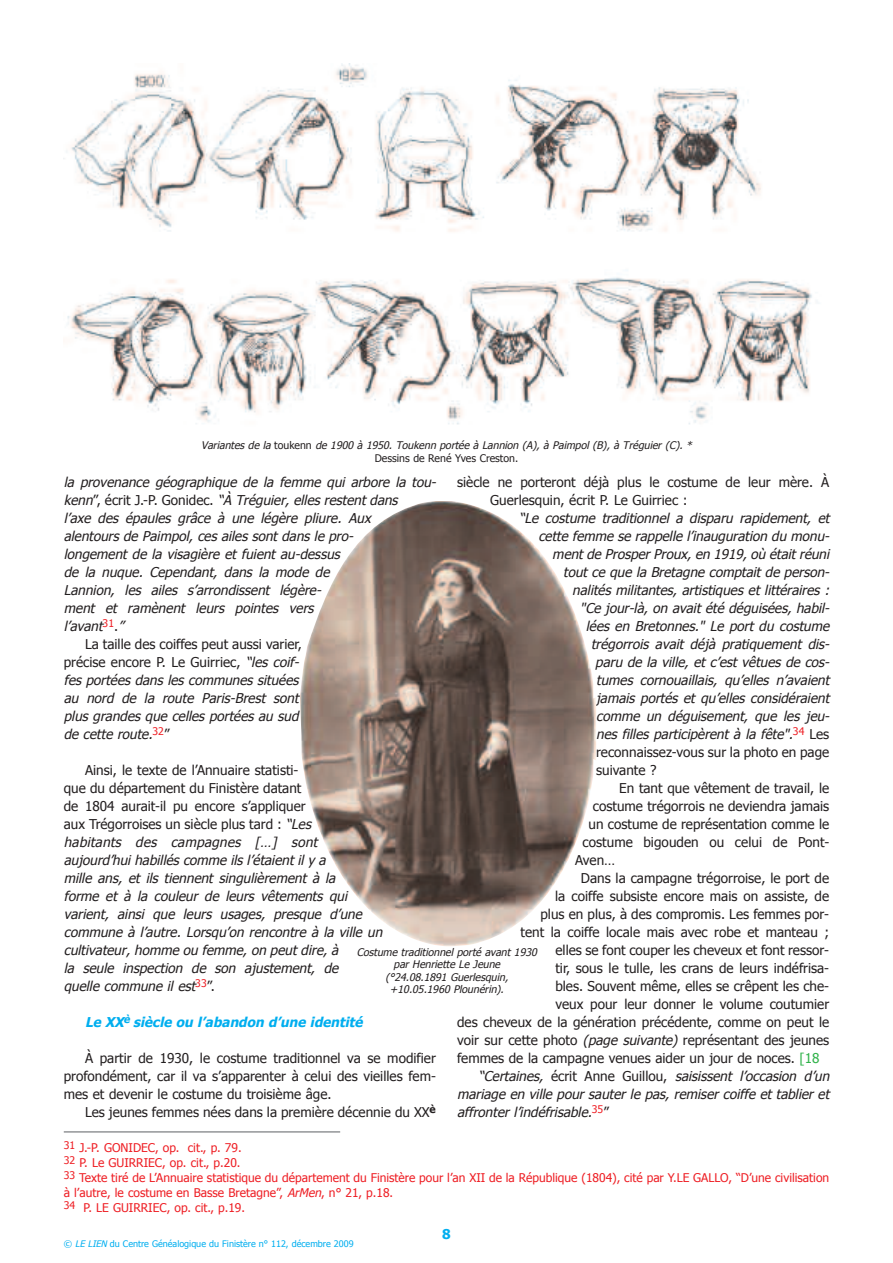
<style>
.page{position:relative;width:893px;height:1263px;background:#fff}
.page>*{position:absolute;margin:0;border:0;box-sizing:border-box;transform-origin:0 0}
.t1{font:italic 13.5px/18px "Tahoma";color:#231f20}
.t2{font:13.5px/18px "Tahoma";color:#231f20;text-align:justify}
.t3{font:italic 700 13.5px "Tahoma";color:#00aeef}
.t4{font:700 13.5px "Tahoma";color:#00aeef}
.t5{font:12px/15px "Tahoma";color:#ee1e24}
.t6{font:italic 10.5px/12.6px "Tahoma";color:#231f20;text-align:center}
.t7{font:9px "Tahoma";color:#00aeef}
.s1{font-style:normal}
.s2{font-style:italic}
.s3{color:#30b24a}
</style>
<div class="page">
<img style="left:66px;top:64px;width:746px;height:361px">
<img style="left:300px;top:501px;width:296px;height:445px">
<hr style="left:64px;top:1131px;width:276px;height:2px;background:#939598">
<p class="t6" style="left:201px;top:439px;width:495px">Variantes de la <span class="s1">t o u k e n n</span> de 1900 à 1950. Toukenn portée à Lannion (A), à Paimpol (B), à Tréguier (C). *<br><span class="s1">Dessins de René Yves Creston.</span></p>
<p class="t2" style="left:490px;top:472px;width:341px;text-indent:-33px">siècle ne porteront déjà plus le costume de leur mère. À<br>Guerlesquin, écrit P. Le Guirriec :</p>
<p class="t1" style="left:519px;top:508px;width:315px">“Le costume traditionnel a disparu rapidement, et</p>
<p class="t1" style="left:538px;top:526px;width:296px">cette femme se rappelle l’inauguration du monu-</p>
<p class="t1" style="left:552px;top:544px;width:282px">mentde ProsperProux,en 1919,où étaitréuni</p>
<p class="t1" style="left:563px;top:562px;width:271px">tout ce que la Bretagne comptait de person-</p>
<p class="t1" style="left:572px;top:580px;width:262px">nalités militantes, artistiques et littéraires :</p>
<p class="t1" style="left:580px;top:598px;width:254px">"Ce jour-là, on avait été déguisées, habil-</p>
<p class="t1" style="left:586px;top:616px;width:248px">lées en Bretonnes." Le port du costume</p>
<p class="t1" style="left:591px;top:634px;width:243px">trégorrois avait déjà pratiquement dis-</p>
<p class="t1" style="left:595px;top:652px;width:239px">paru de la ville, et c’est vêtues de cos-</p>
<p class="t1" style="left:596px;top:670px;width:238px">tumes cornouaillais, qu’elles n’avaient</p>
<p class="t1" style="left:596px;top:688px;width:238px">jamais portés et qu’elles considéraient</p>
<p class="t1" style="left:596px;top:706px;width:238px">comme un déguisement, que les jeu-</p>
<p class="t1" style="left:596px;top:724px;width:234px">nes filles participèrent à la fête".<sup>3</sup> <sup>4</sup> <span class="s1">L e s</span></p>
<p class="t2" style="left:596px;top:742px;width:235px">reconnaissez-vous sur la photo en page</p>
<p class="t2" style="left:596px;top:760px;width:62px">suivante ?</p>
<p class="t2" style="left:619px;top:778px;width:212px">En tant que vêtement de travail, le</p>
<p class="t2" style="left:593px;top:796px;width:238px">costume trégorrois ne deviendra jamais</p>
<p class="t2" style="left:589px;top:814px;width:242px">un costume de représentation comme le</p>
<p class="t2" style="left:582px;top:832px;width:248px">costume bigouden ou celui de Pont-</p>
<p class="t2" style="left:575px;top:850px;width:42px">Aven…</p>
<p class="t2" style="left:581px;top:868px;width:250px">Dans la campagne trégorroise, le port de</p>
<p class="t2" style="left:555px;top:886px;width:275px">la coiffe subsiste encore mais on assiste, de</p>
<p class="t2" style="left:540px;top:904px;width:290px">plus en plus, à des compromis. Les femmes por-</p>
<p class="t2" style="left:521px;top:922px;width:310px">tent la coiffe locale mais avec robe et manteau ;</p>
<p class="t2" style="left:555px;top:940px;width:275px">elles se font couper les cheveux et font ressor-</p>
<p class="t2" style="left:555px;top:958px;width:275px">tir, sous le tulle, les crans de leurs indéfrisa-</p>
<p class="t2" style="left:555px;top:976px;width:275px">bles. Souvent même, elles se crêpent les che-</p>
<p class="t2" style="left:555px;top:994px;width:275px">veux pour leur donner le volume coutumier</p>
<p class="t2" style="left:457px;top:1012px;width:374px">des cheveux de la génération précédente, comme on peut le</p>
<p class="t2" style="left:457px;top:1030px;width:374px">voir sur cette photo <span class="s2">(page suivante)</span> représentant des jeunes</p>
<p class="t2" style="left:457px;top:1048px;width:364px">femmes de la campagne venues aider un jour de noces. <span class="s3">[18</span></p>
<p class="t1" style="left:478px;top:1066px;width:356px">“Certaines, <span class="s1">é c r i t A n n e G u i l l o u ,</span> saisissent l’occasion d’un</p>
<p class="t1" style="left:457px;top:1084px;width:377px">mariage en ville pour sauter le pas, remiser coiffe et tablier et</p>
<p class="t1" style="left:457px;top:1102px;width:153px">affronter l’indéfrisable.<sup>3</sup> <sup>5</sup> <span class="s1">”</span></p>
<p class="t1" style="left:64px;top:472px;width:377px">la provenance géographique de la femme qui arbore la tou-</p>
<p class="t1" style="left:64px;top:490px;width:339px">kenn<span class="s1">”, é c r i t J . - P. G o n i d e c .</span> “À Tréguier,ellesrestentdans</p>
<p class="t1" style="left:64px;top:508px;width:312px">l’axe des épaules grâce à une légère pliure. Aux</p>
<p class="t1" style="left:64px;top:526px;width:294px">alentours de Paimpol, ces ailes sont dans le pro-</p>
<p class="t1" style="left:64px;top:544px;width:281px">longement de la visagière et fuient au-dessus</p>
<p class="t1" style="left:64px;top:562px;width:271px">de la nuque. Cependant, dans la mode de</p>
<p class="t1" style="left:64px;top:580px;width:262px">Lannion, les ailes s’arrondissent légère-</p>
<p class="t1" style="left:64px;top:598px;width:255px">ment et ramènent leurs pointes vers</p>
<p class="t1" style="left:64px;top:616px;width:65px">l’avant<sup>3</sup> <sup>1</sup> <span class="s1">.</span> ”</p>
<p class="t2" style="left:85px;top:634px;width:218px">La taille des coiffes peut aussi varier,</p>
<p class="t2" style="left:64px;top:652px;width:240px">précise encore P. Le Guirriec, <span class="s2">“les coif-</span></p>
<p class="t1" style="left:64px;top:670px;width:240px">fes portées dans les communes situées</p>
<p class="t1" style="left:64px;top:688px;width:240px">au nord de la route Paris-Brest sont</p>
<p class="t1" style="left:64px;top:706px;width:240px">plus grandes que celles portées au sud</p>
<p class="t1" style="left:64px;top:724px;width:107px">de cette route.<sup>3</sup> <sup>2</sup> <span class="s1">”</span></p>
<p class="t1" style="left:64px;top:760px;width:323px;text-indent:21px"><span class="s1">Ainsi, le texte de l’Annuaire statisti-<br>que du département du Finistère datant<br>de 1804 aurait-il pu encore s’appliquer<br>aux Trégorroises un siècle plus tard :</span> “Les<br>habitants des campagnes […] sont aujourd’huihabilléscomme ilsl’étaientily a<br>mille ans, et ils tiennent singulièrement à la<br>forme et à la couleur de leurs vêtements qui varient, ainsi que leurs usages, presque d’une commune à l’autre. Lorsqu’on rencontre à la ville un cultivateur,homme ou femme,on peutdire,à<br>la seule inspection de son aj ustement, de<br>quelle commune il est<sup>3</sup> <sup>3</sup> <span class="s1">”.</span></p>
<p class="t3" style="left:85px;top:1013px;width:282px">Le XX<sup>è</sup> siècle ou l’abandon d’une identité</p>
<p class="t2" style="left:64px;top:1048px;width:374px;text-indent:21px">À partir de 1930, le costume traditionnel va se modifier profondément, car il va s’apparenter à celui des vieilles fem&shy;mes et devenir le costume du troisième âge.</p>
<p class="t2" style="left:85px;top:1102px;width:352px">Les jeunes femmes nées dans la première décennie du XX<sup>è</sup></p>
<p class="t6" style="left:357px;top:945px;width:184px">Costume traditionnel porté avant 1930 par Henriette Le Jeune<br>(°24.08.1891 Guerlesquin, +10.05.1960 Plounérin).</p>
<p class="t5" style="left:64px;top:1140px;width:767px"><sup>31</sup> J.-P. GONIDEC, op. cit., p. 79.<br><sup>32</sup> P. Le GUIRRIEC, op. cit., p.20.<br><sup>33</sup> Texte tiré de L’Annuaire statistique du département du Finistère pour l’an XII de la République (1804), cité par Y.LE GALLO, “D’une civilisation à l’autre, le costume en Basse Bretagne”, <span class="s2">ArMen</span>, n° 21, p.18.<br><sup>34</sup> P. LE GUIRRIEC, op. cit., p.19.</p>
<p class="t7" style="left:64px;top:1238px;width:291px">© <span class="s2">LE LIEN</span>du Centre Généalogique du Finistère n° 112, décembre 2009</p>
<p class="t4" style="left:442px;top:1226px;width:10px">8</p>
</div>
